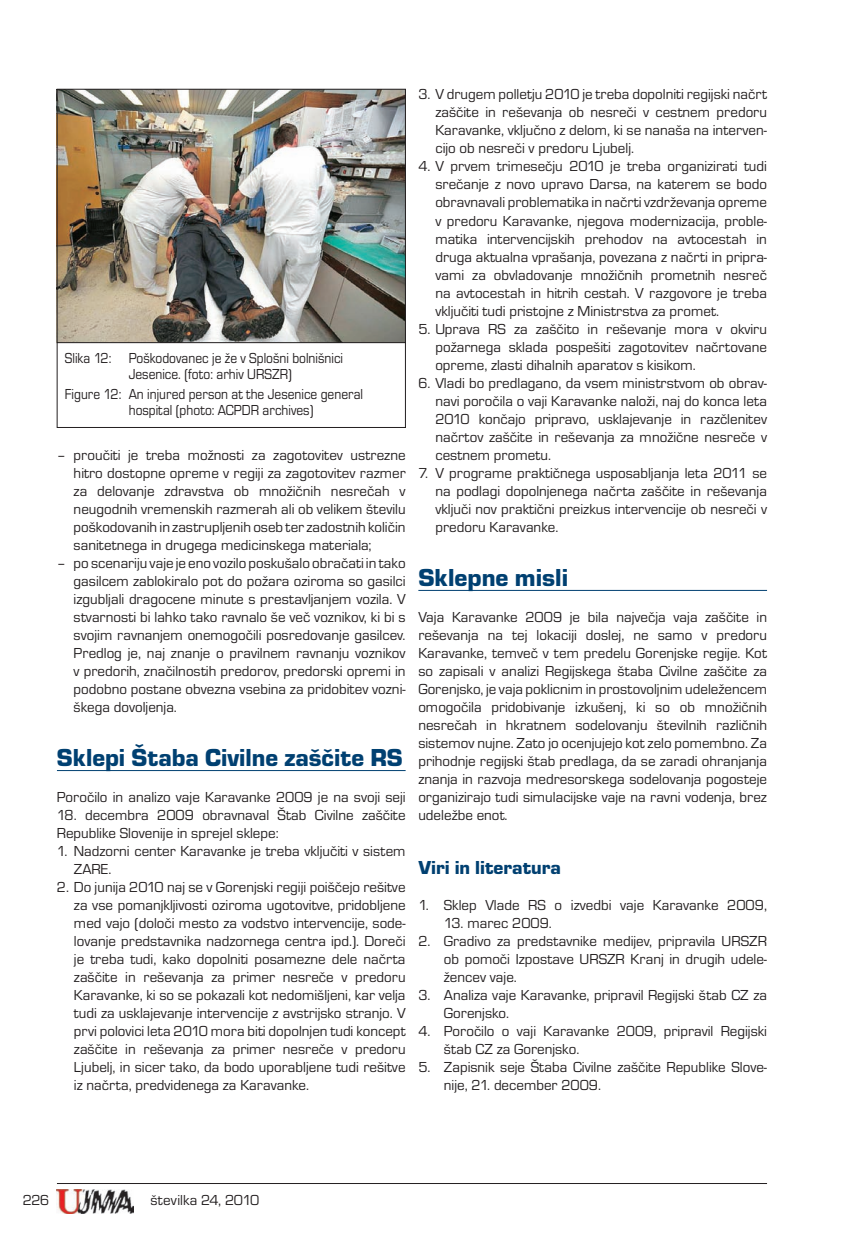
<style>
.page{position:relative;width:852px;height:1234px;background:#fff}
.page>*{position:absolute;margin:0;border:0;box-sizing:border-box;transform-origin:0 0}
.t1{font:25.5px "Eurostile TEE Blac";color:#004071}
.t2{font:19.5px "Eurostile TEE Blac";color:#004071}
.t3{font:15px/18px "Eurostile TEE";color:#231f20;text-align:justify}
.t4{font:15px/15.8px "Eurostile TEE";color:#231f20;scale:.9 1}
</style>
<div class="page">
<hr style="left:57px;top:1182px;width:710px;height:1px;background:#231f20">
<img style="left:57px;top:1189px;width:77px;height:23px">
<hr style="left:57px;top:770px;width:349px;height:1px;background:#004071">
<hr style="left:418px;top:590px;width:349px;height:1px;background:#004071">
<img style="left:59px;top:91px;width:345px;height:250px">
<div style="left:57px;top:89px;width:349px;height:254px;border:1px solid #231f20"></div>
<p class="t4" style="left:129px;top:350px;width:240px;text-indent:-64px">Slika 12: Poškodovanec je že v Splošni bolnišnici<br>Jesenice. (foto: arhiv URSZR)</p>
<p class="t4" style="left:129px;top:386px;width:262px;text-indent:-64px">Figure 12: An injured person at the Jesenice general hospital (photo: ACPDR archives)</p>
<p class="t3" style="left:74px;top:446px;width:334px;text-indent:-17px">– proučiti je treba možnosti za zagotovitev ustrezne hitro dostopne opreme v regiji za zagotovitev razmer za delovanje zdravstva ob množičnih nesrečah v neugodnih vremenskih razmerah ali ob velikem številu poškodovanih in zastrupljenih oseb ter zadostnih količin sanitetnega in drugega medicinskega materiala;</p>
<p class="t3" style="left:74px;top:554px;width:333px;text-indent:-17px">– po scenariju vaje je eno vozilo poskušalo obračati in tako gasilcem zablokiralo pot do požara oziroma so gasilci izgubljali dragocene minute s prestavljanjem vozila. V stvarnosti bi lahko tako ravnalo še več voznikov, ki bi s svojim ravnanjem onemogočili posredovanje gasilcev.<br>Predlog je, naj znanje o pravilnem ravnanju voznikov v predorih, značilnostih predorov, predorski opremi in podobno postane obvezna vsebina za pridobitev vozni&shy;škega dovoljenja.</p>
<h1 class="t1" style="left:57px;top:743px;width:347px">Sklepi Štaba Civilne zaščite RS</h1>
<p class="t3" style="left:57px;top:788px;width:350px">Poročilo in analizo vaje Karavanke 2009 je na svoji seji</p>
<p class="t3" style="left:57px;top:806px;width:350px">18. decembra 2009 obravnaval Štab Civilne zaščite<br>Republike Slovenije in sprejel sklepe:</p>
<p class="t3" style="left:74px;top:842px;width:333px;text-indent:-17px">1. Nadzorni center Karavanke je treba vključiti v sistem<br>ZARE.</p>
<p class="t3" style="left:74px;top:878px;width:333px;text-indent:-17px">2. Do junija 2010 naj se v Gorenjski regiji poiščejo rešitve za vse pomanjkljivosti oziroma ugotovitve, pridobljene med vajo (določi mesto za vodstvo intervencije, sode&shy;lovanje predstavnika nadzornega centra ipd.). Doreči je treba tudi, kako dopolniti posamezne dele načrta zaščite in reševanja za primer nesreče v predoru Karavanke, ki so se pokazali kot nedomišljeni, kar velja tudi za usklajevanje intervencije z avstrijsko stranjo. V prvi polovici leta 2010 mora biti dopolnjen tudi koncept zaščite in reševanja za primer nesreče v predoru Ljubelj, in sicer tako, da bodo uporabljene tudi rešitve iz načrta, predvidenega za Karavanke.</p>
<p class="t3" style="left:435px;top:86px;width:333px;text-indent:-17px">3. V drugem polletju 2010 je treba dopolniti regijski načrt zaščite in reševanja ob nesreči v cestnem predoru Karavanke, vključno z delom, ki se nanaša na interven&shy;cijo ob nesreči v predoru Ljubelj.</p>
<p class="t3" style="left:435px;top:158px;width:333px;text-indent:-17px">4. V prvem trimesečju 2010 je treba organizirati tudi srečanje z novo upravo Darsa, na katerem se bodo obravnavali problematika in načrti vzdrževanja opreme v predoru Karavanke, njegova modernizacija, proble&shy;matika intervencijskih prehodov na avtocestah in druga aktualna vprašanja, povezana z načrti in pripra&shy;vami za obvladovanje množičnih prometnih nesreč na avtocestah in hitrih cestah. V razgovore je treba vključiti tudi pristojne z Ministrstva za promet.</p>
<p class="t3" style="left:435px;top:320px;width:333px;text-indent:-17px">5. Uprava RS za zaščito in reševanje mora v okviru požarnega sklada pospešiti zagotovitev načrtovane opreme, zlasti dihalnih aparatov s kisikom.</p>
<p class="t3" style="left:435px;top:374px;width:333px;text-indent:-17px">6. Vladi bo predlagano, da vsem ministrstvom ob obrav&shy;navi poročila o vaji Karavanke naloži, naj do konca leta 2010 končajo pripravo, usklajevanje in razčlenitev načrtov zaščite in reševanja za množične nesreče v cestnem prometu.</p>
<p class="t3" style="left:435px;top:464px;width:333px;text-indent:-17px">7. V programe praktičnega usposabljanja leta 2011 se na podlagi dopolnjenega načrta zaščite in reševanja vključi nov praktični preizkus intervencije ob nesreči v predoru Karavanke.</p>
<h1 class="t1" style="left:418px;top:563px;width:151px">Sklepne misli</h1>
<p class="t3" style="left:418px;top:608px;width:350px">Vaja Karavanke 2009 je bila največja vaja zaščite in reševanja na tej lokaciji doslej, ne samo v predoru Karavanke, temveč v tem predelu Gorenjske regije. Kot so zapisali v analizi Regijskega štaba Civilne zaščite za Gorenjsko, je vaja poklicnim in prostovoljnim udeležencem omogočila pridobivanje izkušenj, ki so ob množičnih nesrečah in hkratnem sodelovanju številnih različnih sistemov nujne. Zato jo ocenjujejo kot zelo pomembno. Za prihodnje regijski štab predlaga, da se zaradi ohranjanja znanja in razvoja medresorskega sodelovanja pogosteje organizirajo tudi simulacijske vaje na ravni vodenja, brez udeležbe enot.</p>
<h2 class="t2" style="left:418px;top:856px;width:144px">Viri in literatura</h2>
<p class="t3" style="left:418px;top:896px;width:350px">1. Sklep Vlade RS o izvedbi vaje Karavanke 2009,</p>
<p class="t3" style="left:444px;top:914px;width:110px">13. marec 2009.</p>
<p class="t3" style="left:444px;top:932px;width:325px;text-indent:-26px">2. Gradivo za predstavnike medijev, pripravila URSZR ob pomoči Izpostave URSZR Kranj in drugih udele&shy;žencev vaje.</p>
<p class="t3" style="left:444px;top:986px;width:325px;text-indent:-26px">3. Analiza vaje Karavanke, pripravil Regijski štab CZ za<br>Gorenjsko.</p>
<p class="t3" style="left:444px;top:1022px;width:325px;text-indent:-26px">4. Poročilo o vaji Karavanke 2009, pripravil Regijski štab CZ za Gorenjsko.</p>
<p class="t3" style="left:444px;top:1058px;width:325px;text-indent:-26px">5. Zapisnik seje Štaba Civilne zaščite Republike Slove&shy;nije, 21. december 2009.</p>
<p class="t3" style="left:23px;top:1191px;width:28px">226</p>
<p class="t3" style="left:150px;top:1191px;width:110px">številka 24, 2010</p>
</div>
